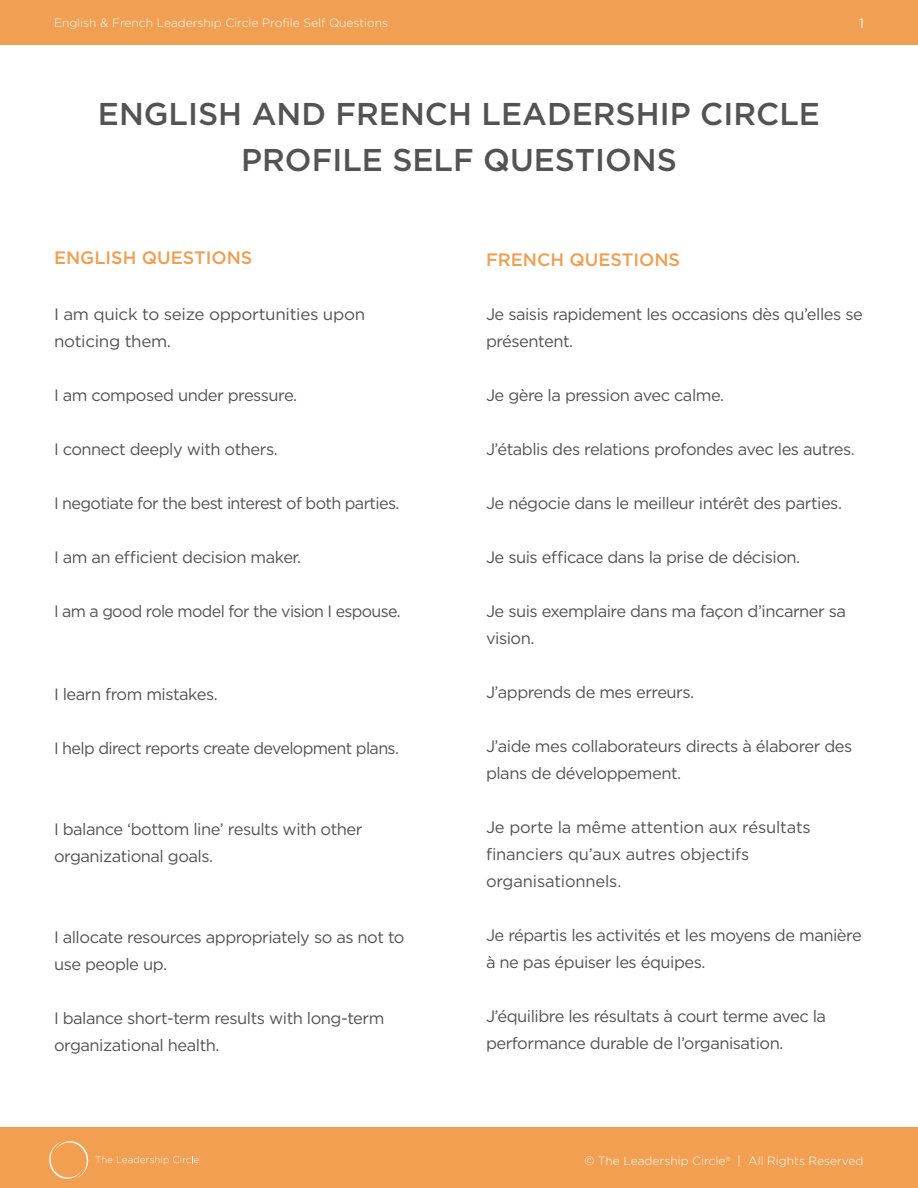
<style>
.page{position:relative;width:918px;height:1188px;background:#fff}
.page>*{position:absolute;margin:0;border:0;box-sizing:border-box;transform-origin:0 0}
.t1{font:500 31.5px/46.5px "Gotham";color:#535353;text-align:center}
.Subhead{font:500 18px "Gotham";color:#f09f52}
.paragraph_body{font:16.5px/27px "Gotham";letter-spacing:-.03em;color:#535353}
.paragraph_body-2{font:16.5px/27px "Gotham";letter-spacing:-.01em;color:#535353}
.t2{font:13.5px "Gotham";color:#fff}
.t3{font:300 12px "Gotham";color:#feffff}
</style>
<div class="page">
<div style="left:0;top:1128px;width:918px;height:60px;background:#f29f52"></div>
<div style="left:0;top:0;width:918px;height:44px;background:#f19f52"></div>
<svg style="left:49px;top:1141px;width:151px;height:38px"></svg>
<p class="t3" style="left:54px;top:15px;width:336px">English &amp; French Leadership Circle Profile Self Questions</p>
<p class="t2" style="left:859px;top:15px;width:6px">1</p>
<p class="t1" style="left:98px;top:90px;width:724px">ENGLISH AND FRENCH LEADERSHIP CIRCLE<br>PROFILE SELF QUESTIONS</p>
<p class="Subhead" style="left:54px;top:246px;width:200px">ENGLISH QUESTIONS</p>
<p class="Subhead" style="left:486px;top:248px;width:196px">FRENCH QUESTIONS</p>
<p class="paragraph_body" style="left:54px;top:301px;width:313px">I am quick to seize opportunities upon noticing them.</p>
<p class="paragraph_body" style="left:54px;top:382px;width:245px">I am composed under pressure.</p>
<p class="paragraph_body" style="left:54px;top:436px;width:225px">I connect deeply with others.</p>
<p class="paragraph_body" style="left:54px;top:490px;width:347px">I negotiate for the best interest of both parties.</p>
<p class="paragraph_body" style="left:54px;top:544px;width:249px">I am an efficient decision maker.</p>
<p class="paragraph_body" style="left:54px;top:598px;width:348px">I am a good role model for the vision I espouse.</p>
<p class="paragraph_body" style="left:54px;top:680px;width:165px">I learn from mistakes.</p>
<p class="paragraph_body" style="left:54px;top:734px;width:347px">I help direct reports create development plans.</p>
<p class="paragraph_body" style="left:54px;top:815px;width:310px">I balance ‘bottom line’ results with other organizational goals.</p>
<p class="paragraph_body" style="left:54px;top:923px;width:352px">I allocate resources appropriately so as not to use people up.</p>
<p class="paragraph_body" style="left:54px;top:1004px;width:332px">I balance short-term results with long-term organizational health.</p>
<p class="paragraph_body" style="left:486px;top:301px;width:378px">Je saisis rapidement les occasions dès qu’elles se présentent.</p>
<p class="paragraph_body" style="left:486px;top:382px;width:240px">Je gère la pression avec calme.</p>
<p class="paragraph_body" style="left:486px;top:436px;width:370px">J’établis des relations profondes avec les autres.</p>
<p class="paragraph_body" style="left:486px;top:490px;width:358px">Je négocie dans le meilleur intérêt des parties.</p>
<p class="paragraph_body" style="left:486px;top:544px;width:316px">Je suis efficace dans la prise de décision.</p>
<p class="paragraph_body" style="left:486px;top:598px;width:362px">Je suis exemplaire dans ma façon d’incarner sa vision.</p>
<p class="paragraph_body" style="left:486px;top:679px;width:210px">J’apprends de mes erreurs.</p>
<p class="paragraph_body" style="left:486px;top:733px;width:368px">J’aide mes collaborateurs directs à élaborer des plans de développement.</p>
<p class="paragraph_body-2" style="left:486px;top:814px;width:326px">Je porte la même attention aux résultats financiers qu’aux autres objectifs organisationnels.</p>
<p class="paragraph_body" style="left:486px;top:922px;width:377px">Je répartis les activités et les moyens de manière à ne pas épuiser les équipes.</p>
<p class="paragraph_body" style="left:486px;top:1003px;width:342px">J’équilibre les résultats à court terme avec la performance durable de l’organisation.</p>
<p class="t3" style="left:584px;top:1153px;width:281px">© The Leadership Circle® | All Rights Reserved</p>
</div>
